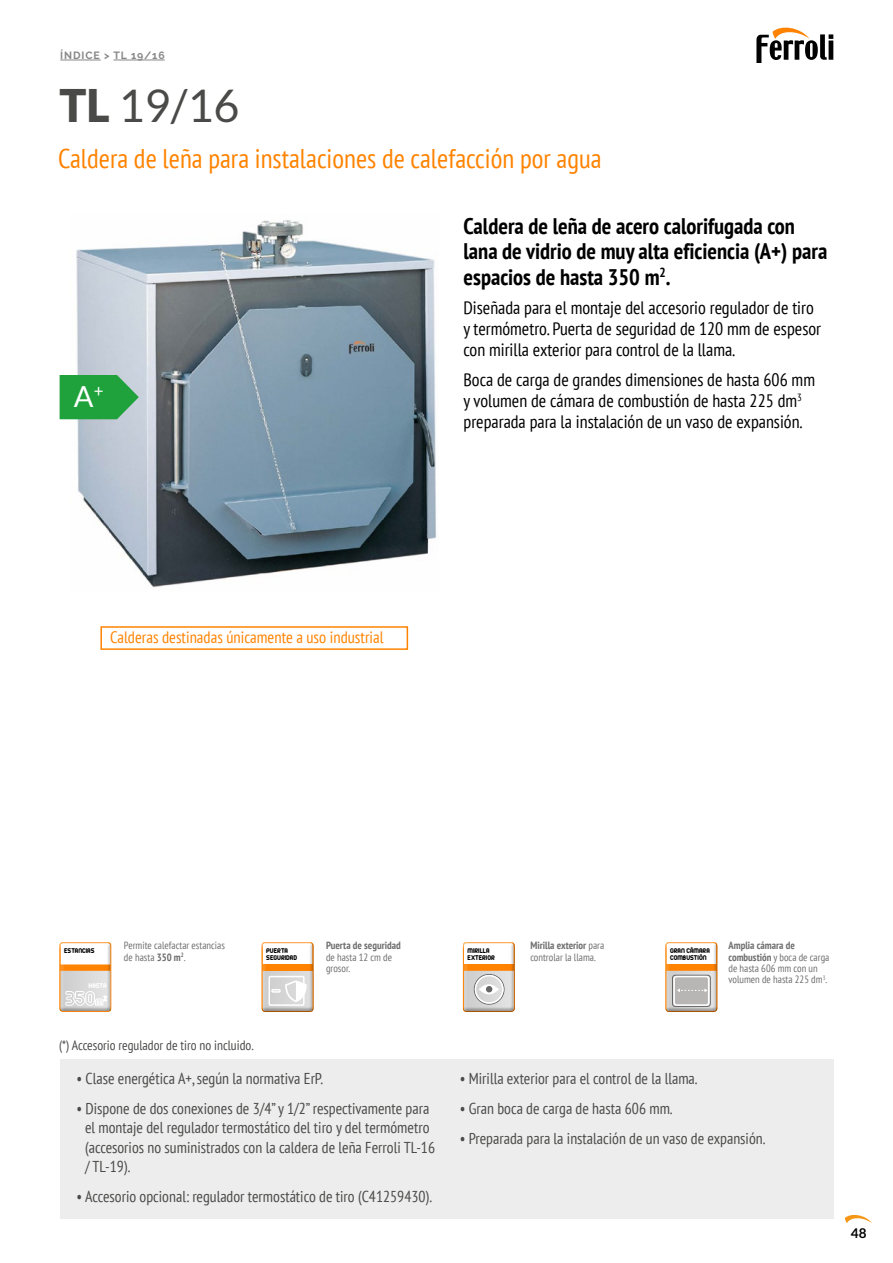
<style>
.page{position:relative;width:893px;height:1263px;background:#fff}
.page>*{position:absolute;margin:0;border:0;box-sizing:border-box;transform-origin:0 0}
.Titulo{font:45px "Lato";color:#4a4a49}
.Titulo-2{font:28.95px "Lato";color:#fff}
.Titulo-3{font:condensed 27px "PT Sans";color:#ff8300}
.Entradilla{font:700 condensed 22.5px/25.5px "PT Sans";color:#000}
.Entradilla-2{font:condensed 18px/21px "PT Sans";color:#000}
.Txt_tabla_columnas_d{font:condensed 16.5px "PT Sans";color:#ff8300}
.t1{font:condensed 15.75px/19.5px "PT Sans";color:#4a4a49}
.Titulo-4{font:condensed 13.5px "PT Sans";color:#4a4a49}
.t2{font:700 13.5px "Lato";color:#000}
.Texto_sellos{font:condensed 10.5px/11.2px "PT Sans";color:#706f6f}
.t3{font:700 10.5px "Raleway";letter-spacing:.085em;color:#878787}
.t4{font:7.5px/7.5px "z Arista";color:#000}
.Texto_sellos-2{font:7.5px "z Arista";color:#fff}
.s1{font-weight:900}
.s2{font-weight:700}
</style>
<div class="page">
<svg style="left:845px;top:1215px;width:27px;height:8px"></svg>
<svg style="left:756px;top:28px;width:77px;height:34px"></svg>
<hr style="left:60px;top:60px;width:41px;height:1px;background:#878787">
<hr style="left:114px;top:60px;width:51px;height:1px;background:#878787">
<img style="left:70px;top:220px;width:367px;height:368px">
<svg style="left:60px;top:375px;width:79px;height:44px;background:#36a852"></svg>
<div style="left:60px;top:1059px;width:773px;height:159px;background:#ededed"></div>
<div style="left:100px;top:626px;width:308px;height:24px;border:2px solid #ff8300"></div>
<svg style="left:60px;top:942px;width:51px;height:70px"></svg>
<svg style="left:463px;top:942px;width:52px;height:70px"></svg>
<svg style="left:665px;top:942px;width:52px;height:70px"></svg>
<svg style="left:262px;top:942px;width:51px;height:70px"></svg>
<p class="t3" style="left:60px;top:50px;width:106px">ÍNDICE &gt; TL 19/16</p>
<p class="Titulo" style="left:60px;top:80px;width:182px"><span class="s1">TL</span> 19/16</p>
<p class="Titulo-3" style="left:58px;top:141px;width:545px">Caldera de leña para instalaciones de calefacción por agua</p>
<p class="Titulo-2" style="left:74px;top:380px;width:31px">A<sup>+</sup></p>
<p class="Txt_tabla_columnas_d" style="left:110px;top:627px;width:275px">Calderas destinadas únicamente a uso industrial</p>
<p class="Entradilla" style="left:463px;top:213px;width:365px">Caldera de leña de acero calorifugada con lana de vidrio de muy alta eficiencia (A+) para espacios de hasta 350 m<sup>2</sup>.</p>
<p class="Entradilla-2" style="left:463px;top:297px;width:359px">Diseñada para el montaje del accesorio regulador de tiro y termómetro. Puerta de seguridad de 120 mm de espesor con mirilla exterior para control de la llama.</p>
<p class="Entradilla-2" style="left:463px;top:369px;width:353px">Boca de carga de grandes dimensiones de hasta 606 mm y volumen de cámara de combustión de hasta 225 dm<sup>3 </sup>preparada para la instalación de un vaso de expansión.</p>
<p class="Texto_sellos" style="left:326px;top:940px;width:76px"><span class="s2">Puerta de seguridad </span>de hasta 12 cm de grosor.</p>
<p class="Texto_sellos" style="left:530px;top:940px;width:76px"><span class="s2">Mirilla exterior</span> para controlar la llama.</p>
<p class="Texto_sellos" style="left:728px;top:940px;width:102px"><span class="s2">Amplia cámara de combustión</span> y boca de carga de hasta 606 mm con un volumen de hasta 225 dm<sup>3</sup>.</p>
<p class="Texto_sellos" style="left:124px;top:940px;width:103px">Permite calefactar estancias de hasta <span class="s2">350 m</span><sup>2</sup>.</p>
<p class="t4" style="left:64px;top:946px;width:32px">ESTANCIAS</p>
<p class="t4" style="left:468px;top:946px;width:29px">MIRILLA<br>EXTERIOR</p>
<p class="t4" style="left:670px;top:946px;width:41px">GRAN CÁMARA<br>COMBUSTIÓN</p>
<p class="t4" style="left:266px;top:946px;width:32px">PUERTA<br>SEGURIDAD</p>
<p class="Texto_sellos-2" style="left:89px;top:981px;width:19px">HASTA</p>
<p class="Titulo-4" style="left:59px;top:1036px;width:196px">(*) Accesorio regulador de tiro no incluido.</p>
<p class="t1" style="left:77px;top:1068px;width:248px">• Clase energética A+, según la normativa ErP.</p>
<p class="t1" style="left:85px;top:1098px;width:352px;text-indent:-9px">• Dispone de dos conexiones de 3/4” y 1/2” respectivamente para el montaje del regulador termostático del tiro y del termómetro (accesorios no suministrados con la caldera de leña Ferroli TL-16 / TL-19).</p>
<p class="t1" style="left:77px;top:1187px;width:357px">• Accesorio opcional: regulador termostático de tiro (C41259430).</p>
<p class="t1" style="left:460px;top:1068px;width:239px">• Mirilla exterior para el control de la llama.</p>
<p class="t1" style="left:460px;top:1098px;width:214px">• Gran boca de carga de hasta 606 mm.</p>
<p class="t1" style="left:460px;top:1128px;width:307px">• Preparada para la instalación de un vaso de expansión.</p>
<p class="t2" style="left:851px;top:1226px;width:17px">48</p>
</div>
